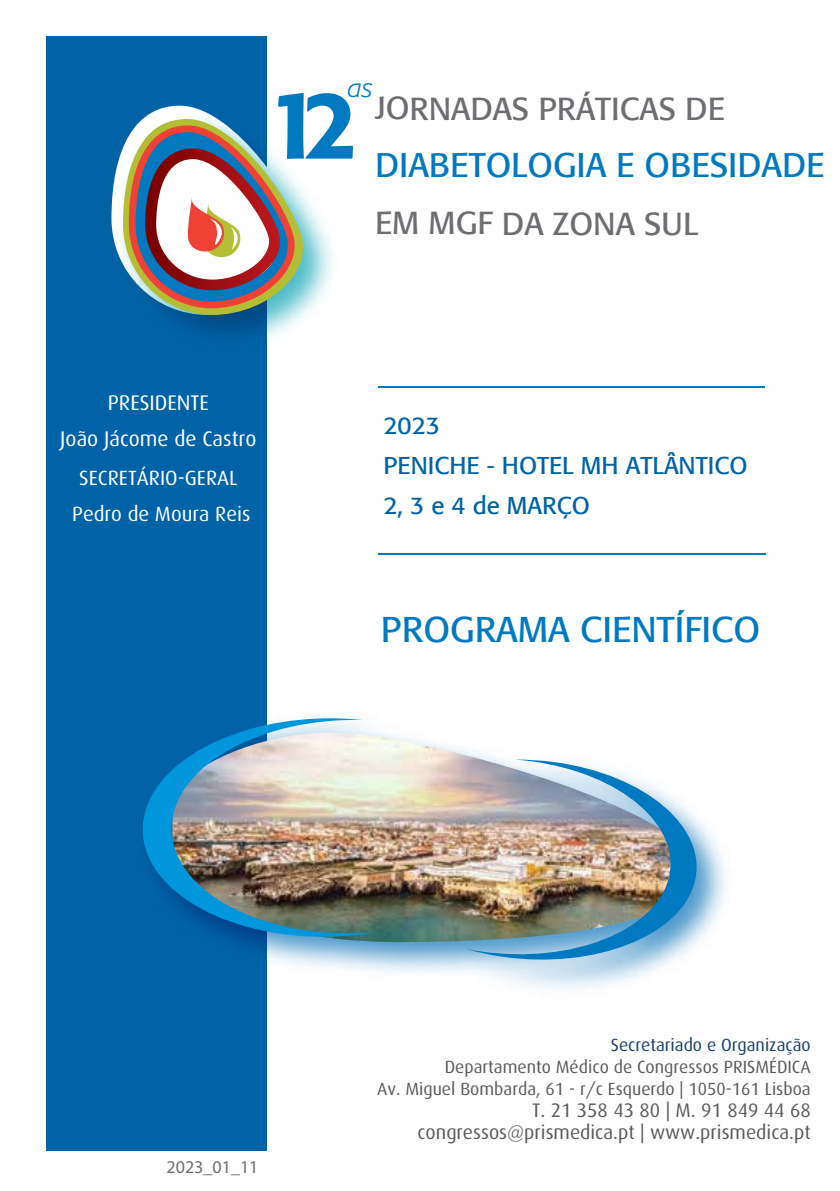
<style>
.page{position:relative;width:840px;height:1191px;background:#fff}
.page>*{position:absolute;margin:0;border:0;box-sizing:border-box;transform-origin:0 0}
.t1{font:500 94.8px "Formata";color:#0079c1}
.t2{font:35.6px "Formata";color:#0079c1}
.t3{font:34px "Formata";color:#0079c1}
.t4{font:31.6px "Formata";color:#6d6e71}
.t5{font:italic 300 26.4px "Formata";color:#0079c1}
.t6{font:24.2px/40.2px "Formata";color:#0063a7}
.t7{font:21.2px/35.6px "Dax";color:#fff;text-align:center}
.t8{font:20.6px/35.6px "Dax";color:#fff;text-align:center}
.t9{font:19.6px/22px "Dax";color:#58595b;text-align:right}
.t10{font:18px "Myriad Pro";color:#6d6e71}
.t11{font:17.6px/22px "Dax";color:#58595b;text-align:right}
.t12{font:17.6px "Dax";color:#1a3d6c}
</style>
<div class="page">
<div style="left:46px;top:37px;width:220px;height:1114px;background:#0063a7"></div>
<hr style="left:378px;top:553px;width:387px;height:2px;background:#0079c1">
<hr style="left:378px;top:386px;width:386px;height:2px;background:#0079c1">
<img style="left:111px;top:103px;width:222px;height:256px">
<svg style="left:123px;top:118px;width:181px;height:197px;background:#a89e9c"></svg>
<img style="left:242px;top:662px;width:484px;height:374px">
<img style="left:236px;top:732px;width:438px;height:210px">
<img style="left:142px;top:718px;width:236px;height:222px">
<img style="left:465px;top:759px;width:243px;height:210px">
<h3 class="t5" style="left:347px;top:72px;width:27px">as</h3>
<h3 class="t4" style="left:375px;top:89px;width:351px">JORNADAS PRÁTICAS DE</h3>
<h3 class="t3" style="left:375px;top:144px;width:451px">DIABETOLOGIA E OBESIDADE</h3>
<h3 class="t4" style="left:375px;top:204px;width:324px">EM MGF DA ZONA SUL</h3>
<h1 class="t1" style="left:267px;top:67px;width:93px">12</h1>
<p class="t7" style="left:60px;top:385px;width:197px">PRESIDENTE<br>João Jácome de Castro</p>
<p class="t8" style="left:72px;top:461px;width:180px">SECRETÁRIO-GERAL<br>Pedro de Moura Reis</p>
<h3 class="t6" style="left:383px;top:405px;width:365px">2023<br>PENICHE - HOTEL MH ATLÂNTICO<br>2, 3 e 4 de MARÇO</h3>
<h2 class="t2" style="left:381px;top:608px;width:380px">PROGRAMA CIENTÍFICO</h2>
<p class="t10" style="left:166px;top:1155px;width:93px">2023_01_11</p>
<p class="t12" style="left:610px;top:1035px;width:201px">Secretariado e Organização</p>
<p class="t11" style="left:377px;top:1056px;width:435px">Departamento Médico de Congressos PRISMÉDICA<br>Av. Miguel Bombarda, 61 - r/c Esquerdo | 1050-161 Lisboa</p>
<p class="t9" style="left:417px;top:1099px;width:394px">T. 21 358 43 80 | M. 91 849 44 68 congressos@prismedica.pt | www.prismedica.pt</p>
</div>
